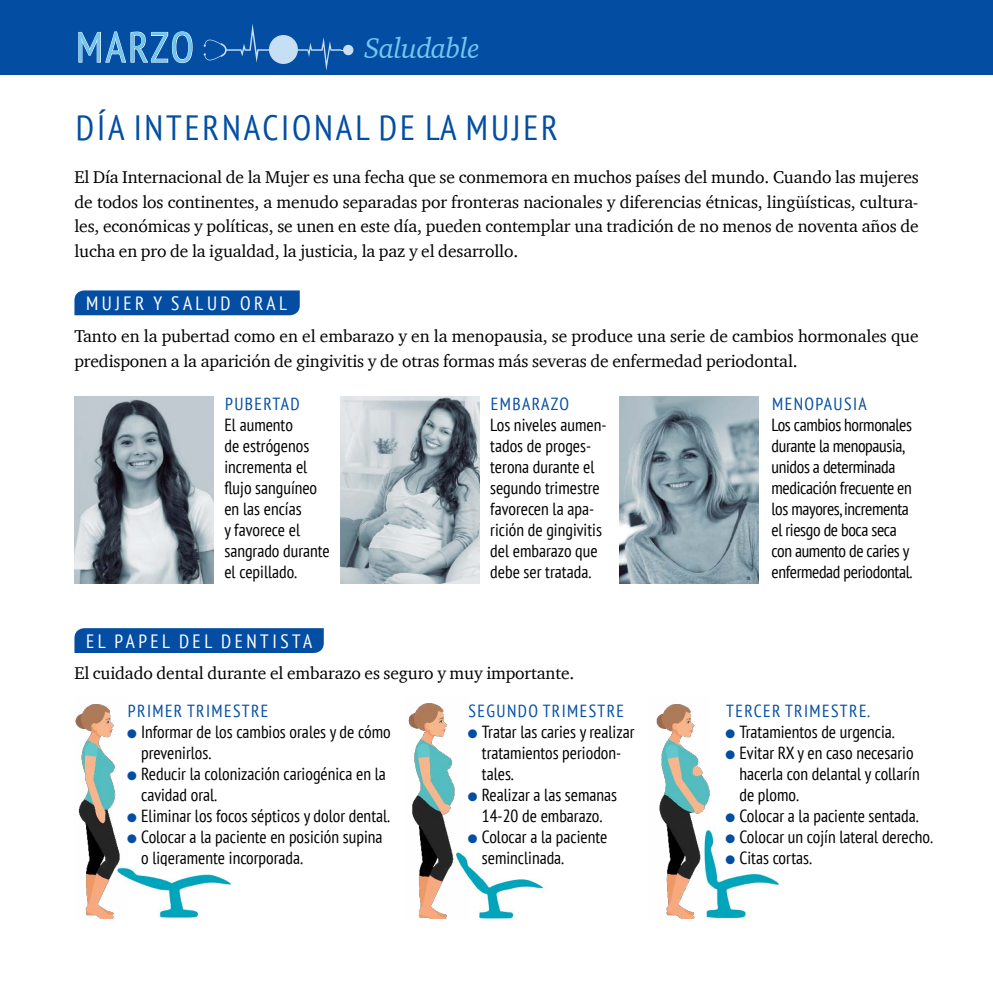
<style>
.page{position:relative;width:993px;height:993px;background:#fff}
.page>*{position:absolute;margin:0;border:0;box-sizing:border-box;transform-origin:0 0}
.t1{font:condensed 42.35px "PT Sans";letter-spacing:.05em;color:#72c6ef}
.t2{font:condensed 35px "PT Sans";letter-spacing:.08em;color:#034ea2}
.t3{font:italic 29.05px "Charter";letter-spacing:-.02em;color:#72c6ef}
.t4{font:condensed 19.25px "PT Sans";letter-spacing:.18em;color:#fff}
.t5{font:condensed 17.5px/21px "PT Sans";color:#000}
.t6{font:17.5px/24.5px "Charter";letter-spacing:-.01em;color:#000;text-align:justify}
.t7{font:condensed 17.5px/21px "PT Sans";letter-spacing:-.02em;color:#000}
.t8{font:condensed 17.5px "PT Sans";letter-spacing:.08em;color:#034ea2}
.s1{color:#034ea2}
</style>
<div class="page">
<div style="left:0;top:0;width:992px;height:74px;background:#034ea2"></div>
<div style="left:343px;top:45px;width:10px;height:10px;background:#c7dff4;border-radius:50%"></div>
<svg style="left:203px;top:24px;width:142px;height:47px"></svg>
<svg style="left:78px;top:31px;width:115px;height:32px"></svg>
<img style="left:74px;top:397px;width:139px;height:186px">
<div style="left:74px;top:290px;width:225px;height:25px;background:#034ea2"></div>
<div style="left:74px;top:628px;width:250px;height:24px;background:#034ea2"></div>
<img style="left:112px;top:868px;width:120px;height:51px">
<img style="left:468px;top:863px;width:76px;height:56px">
<img style="left:692px;top:830px;width:88px;height:89px">
<img style="left:75px;top:704px;width:52px;height:214px">
<img style="left:408px;top:703px;width:60px;height:215px">
<img style="left:656px;top:704px;width:53px;height:214px">
<img style="left:340px;top:397px;width:139px;height:186px">
<img style="left:619px;top:397px;width:139px;height:186px">
<p class="t1" style="left:76px;top:20px;width:119px">MARZO</p>
<p class="t3" style="left:364px;top:24px;width:117px">Saludable</p>
<p class="t2" style="left:76px;top:106px;width:483px">DÍA INTERNACIONAL DE LA MUJER</p>
<p class="t6" style="left:74px;top:164px;width:845px">El Día Internacional de la Mujer es una fecha que se conmemora en muchos países del mundo. Cuando las mujeres de todos los continentes, a menudo separadas por fronteras nacionales y diferencias étnicas, lingüísticas, cultura&shy;les, económicas y políticas, se unen en este día, pueden contemplar una tradición de no menos de noventa años de lucha en pro de la igualdad, la justicia, la paz y el desarrollo.</p>
<p class="t4" style="left:86px;top:291px;width:202px">MUJER Y SALUD ORAL</p>
<p class="t6" style="left:74px;top:324px;width:845px">Tanto en la pubertad como en el embarazo y en la menopausia, se produce una serie de cambios hormonales que predisponen a la aparición de gingivitis y de otras formas más severas de enfermedad periodontal.</p>
<p class="t8" style="left:772px;top:392px;width:96px">MENOPAUSIA</p>
<p class="t7" style="left:771px;top:414px;width:142px">Los cambios hormonales durante la menopausia, unidos a determinada medicación frecuente en los mayores, incrementa el riesgo de boca seca con aumento de caries y enfermedad periodontal.</p>
<p class="t8" style="left:491px;top:392px;width:79px">EMBARAZO</p>
<p class="t5" style="left:490px;top:414px;width:118px">Los niveles aumen&shy;tados de proges&shy;terona durante el segundo trimestre favorecen la apa&shy;rición de gingivitis del embarazo que debe ser tratada.</p>
<p class="t8" style="left:225px;top:392px;width:76px">PUBERTAD</p>
<p class="t5" style="left:224px;top:414px;width:107px">El aumento<br>de estrógenos incrementa el flujo sanguíneo en las encías<br>y favorece el sangrado durante el cepillado.</p>
<p class="t4" style="left:86px;top:628px;width:227px">EL PAPEL DEL DENTISTA</p>
<p class="t6" style="left:74px;top:660px;width:501px">El cuidado dental durante el embarazo es seguro y muy importante.</p>
<p class="t8" style="left:128px;top:699px;width:142px">PRIMER TRIMESTRE</p>
<p class="t5" style="left:141px;top:720px;width:251px;text-indent:-14px"><span class="s1">●</span> Informar de los cambios orales y de cómo prevenirlos.</p>
<p class="t5" style="left:141px;top:762px;width:246px;text-indent:-14px"><span class="s1">●</span> Reducir la colonización cariogénica en la cavidad oral.</p>
<p class="t5" style="left:127px;top:804px;width:264px"><span class="s1">●</span> Eliminar los focos sépticos y dolor dental.</p>
<p class="t5" style="left:141px;top:825px;width:243px;text-indent:-14px"><span class="s1">●</span> Colocar a la paciente en posición supina o ligeramente incorporada.</p>
<p class="t8" style="left:468px;top:699px;width:157px">SEGUNDO TRIMESTRE</p>
<p class="t5" style="left:481px;top:720px;width:154px;text-indent:-14px"><span class="s1">●</span> Tratar las caries y realizar tratamientos periodon&shy;tales.</p>
<p class="t5" style="left:468px;top:783px;width:151px;text-align:center"><span class="s1">●</span> Realizar a las semanas<br>14-20 de embarazo.</p>
<p class="t5" style="left:481px;top:825px;width:127px;text-indent:-14px"><span class="s1">●</span> Colocar a la paciente seminclinada.</p>
<p class="t8" style="left:726px;top:699px;width:145px">TERCER TRIMESTRE.</p>
<p class="t5" style="left:725px;top:720px;width:170px"><span class="s1">●</span> Tratamientos de urgencia.</p>
<p class="t5" style="left:739px;top:741px;width:182px;text-indent:-14px"><span class="s1">●</span> Evitar RX y en caso necesario hacerla con delantal y collarín de plomo.</p>
<p class="t5" style="left:725px;top:804px;width:194px"><span class="s1">●</span> Colocar a la paciente sentada.</p>
<p class="t5" style="left:725px;top:825px;width:209px"><span class="s1">●</span> Colocar un cojín lateral derecho.</p>
<p class="t5" style="left:725px;top:846px;width:88px"><span class="s1">●</span> Citas cortas.</p>
</div>
